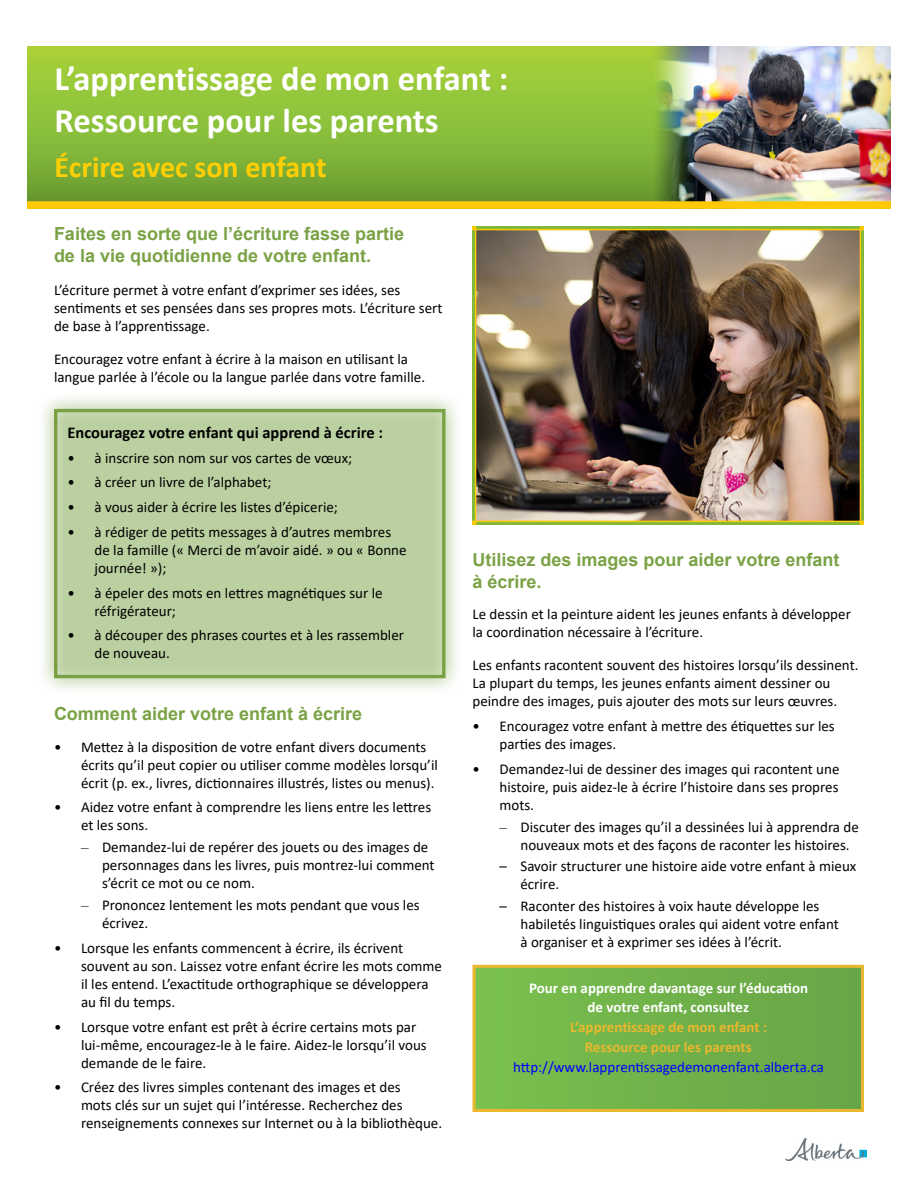
<style>
.page{position:relative;width:918px;height:1188px;background:#fff}
.page>*{position:absolute;margin:0;border:0;box-sizing:border-box;transform-origin:0 0}
.body{font:700 34.5px/41.4px "Calibri";color:#fff}
.body-2{font:700 30px "Calibri";color:#ffcf06}
.t1{font:700 18px/21.6px "Arial";color:#7aa245}
.t2{font:700 16.5px "Calibri";color:#000}
.t3{font:15px/18px "Calibri";color:#000}
.t4{font:700 15px/19.8px "Calibri";color:#fff;text-align:center}
.t5{font:700 15px/19.8px "Calibri";color:#eab72f;text-align:center}
.t6{font:15px "Calibri";color:#00f}
.s1{font-family:"Times New Roman"}
</style>
<div class="page">
<div style="left:44px;top:399px;width:411px;height:289px;background:#fff;opacity:.75"></div>
<div style="left:54px;top:409px;width:392px;height:269px;border:3px solid #7aa245"></div>
<img style="left:472px;top:227px;width:392px;height:297px">
<img style="left:27px;top:46px;width:864px;height:162px">
<div style="left:474px;top:966px;width:388px;height:144px;background:linear-gradient(to right,#7ac04d,#66a547)"></div>
<div style="left:472px;top:965px;width:392px;height:147px;border:3px solid #eab72f"></div>
<img style="left:785px;top:1138px;width:81px;height:23px">
<p class="body" style="left:55px;top:58px;width:455px">L’apprentissage de mon enfant :<br>Ressource pour les parents</p>
<p class="body-2" style="left:55px;top:146px;width:273px">Écrire avec son enfant</p>
<p class="t1" style="left:54px;top:223px;width:352px">Faites en sorte que l’écriture fasse partie de la vie quotidienne de votre enfant.</p>
<p class="t3" style="left:54px;top:280px;width:390px">L’écriture permet à votre enfant d’exprimer ses idées, ses sentiments et ses pensées dans ses propres mots. L’écriture sert de base à l’apprentissage.</p>
<p class="t3" style="left:54px;top:349px;width:373px">Encouragez votre enfant à écrire à la maison en utilisant la langue parlée à l’école ou la langue parlée dans votre famille.</p>
<p class="t2" style="left:68px;top:421px;width:317px">Encouragez votre enfant qui apprend à écrire :</p>
<p class="t3" style="left:68px;top:448px;width:286px">• à inscrire son nom sur vos cartes de vœux;</p>
<p class="t3" style="left:68px;top:473px;width:205px">• à créer un livre de l’alphabet;</p>
<p class="t3" style="left:68px;top:498px;width:272px">• à vous aider à écrire les listes d’épicerie;</p>
<p class="t3" style="left:95px;top:522px;width:314px;text-indent:-27px">• à rédiger de petits messages à d’autres membres de la famille (« Merci de m’avoir aidé. » ou « Bonne journée! »);</p>
<p class="t3" style="left:95px;top:583px;width:290px;text-indent:-27px">• à épeler des mots en lettres magnétiques sur le réfrigérateur;</p>
<p class="t3" style="left:95px;top:626px;width:311px;text-indent:-27px">• à découper des phrases courtes et à les rassembler de nouveau.</p>
<p class="t1" style="left:54px;top:703px;width:310px">Comment aider votre enfant à écrire</p>
<p class="t3" style="left:81px;top:737px;width:359px;text-indent:-27px">• Mettez à la disposition de votre enfant divers documents écrits qu’il peut copier ou utiliser comme modèles lorsqu’il écrit (p. ex., livres, dictionnaires illustrés, listes ou menus).</p>
<p class="t3" style="left:81px;top:798px;width:352px;text-indent:-27px">• Aidez votre enfant à comprendre les liens entre les lettres et les sons.</p>
<p class="t3" style="left:102px;top:838px;width:334px;text-indent:-21px"><span class="s1">–</span> Demandez-lui de repérer des jouets ou des images de personnages dans les livres, puis montrez-lui comment s’écrit ce mot ou ce nom.</p>
<p class="t3" style="left:102px;top:896px;width:319px;text-indent:-21px"><span class="s1">–</span> Prononcez lentement les mots pendant que vous les écrivez.</p>
<p class="t3" style="left:81px;top:939px;width:363px;text-indent:-27px">• Lorsque les enfants commencent à écrire, ils écrivent souvent au son. Laissez votre enfant écrire les mots comme il les entend. L’exactitude orthographique se développera au fil du temps.</p>
<p class="t3" style="left:81px;top:1017px;width:347px;text-indent:-27px">• Lorsque votre enfant est prêt à écrire certains mots par lui-même, encouragez-le à le faire. Aidez-le lorsqu’il vous demande de le faire.</p>
<p class="t3" style="left:81px;top:1078px;width:363px;text-indent:-27px">• Créez des livres simples contenant des images et des<br>mots clés sur un sujet qui l’intéresse. Recherchez des renseignements connexes sur Internet ou à la bibliothèque.</p>
<p class="t1" style="left:472px;top:549px;width:369px">Utilisez des images pour aider votre enfant à écrire.</p>
<p class="t3" style="left:472px;top:605px;width:380px">Le dessin et la peinture aident les jeunes enfants à développer la coordination nécessaire à l’écriture.</p>
<p class="t3" style="left:472px;top:656px;width:388px">Les enfants racontent souvent des histoires lorsqu’ils dessinent.<br>La plupart du temps, les jeunes enfants aiment dessiner ou peindre des images, puis ajouter des mots sur leurs œuvres.</p>
<p class="t3" style="left:500px;top:716px;width:337px;text-indent:-27px">• Encouragez votre enfant à mettre des étiquettes sur les parties des images.</p>
<p class="t3" style="left:500px;top:759px;width:341px;text-align:justify;text-indent:-27px">• Demandez-lui de dessiner des images qui racontent une histoire, puis aidez-le à écrire l’histoire dans ses propres mots.</p>
<p class="t3" style="left:520px;top:817px;width:340px;text-indent:-21px"><span class="s1">–</span> Discuter des images qu’il a dessinées lui à apprendra de nouveaux mots et des façons de raconter les histoires.</p>
<p class="t3" style="left:520px;top:857px;width:337px;text-indent:-21px">– Savoir structurer une histoire aide votre enfant à mieux écrire.</p>
<p class="t3" style="left:520px;top:897px;width:320px;text-indent:-21px">– Raconter des histoires à voix haute développe les habiletés linguistiques orales qui aident votre enfant à organiser et à exprimer ses idées à l’écrit.</p>
<p class="t4" style="left:529px;top:977px;width:281px">Pour en apprendre davantage sur l’éducation de votre enfant, consultez</p>
<p class="t5" style="left:570px;top:1017px;width:199px">L’apprentissage de mon enfant :<br>Ressource pour les parents</p>
<p class="t6" style="left:513px;top:1056px;width:312px">http://www.lapprentissagedemonenfant.alberta.ca</p>
</div>
